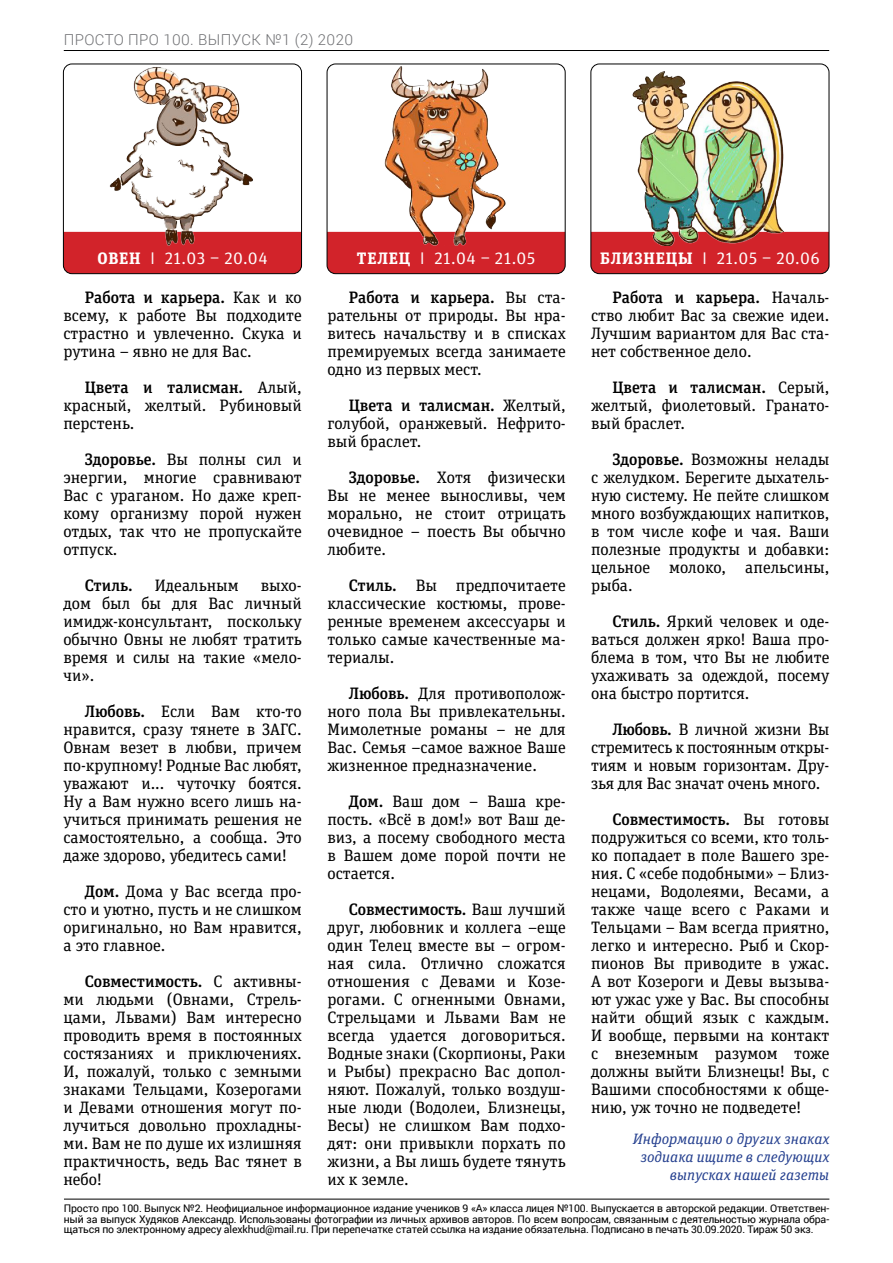
<style>
.page{position:relative;width:893px;height:1263px;background:#fff}
.page>*{position:absolute;margin:0;border:0;box-sizing:border-box;transform-origin:0 0}
.Текст_статьи{font:16.5px/18px "Unit Slab Pro";color:#000;text-align:justify}
.Текст_статьи-2{font:16.5px "Unit Slab Pro";letter-spacing:.03em;color:#fff}
.Текст_статьи-3{font:500 16.5px "Unit Slab Pro";color:#000}
.Автор{font:italic 15px/18px "Unit Slab Pro";color:#25408f;text-align:right}
.t1{font:300 15px "Roboto";letter-spacing:.025em;color:#6d6e71}
.t2{font:10.5px/10.5px "Roboto";letter-spacing:-.015em;color:#000;text-align:justify}
.s1{font-weight:700}
.s2{font-family:"Segoe UI"}
.s3{font-weight:500}
</style>
<div class="page">
<hr style="left:64px;top:50px;width:765px;height:1px;background:#000">
<div style="left:327px;top:232px;width:238px;height:42px;background:#d2232a"></div>
<div style="left:591px;top:232px;width:238px;height:42px;background:#d2232a"></div>
<div style="left:63px;top:232px;width:239px;height:42px;background:#d2232a"></div>
<img style="left:375px;top:66px;width:142px;height:179px">
<img style="left:627px;top:71px;width:166px;height:174px">
<img style="left:105px;top:67px;width:155px;height:178px">
<div style="left:327px;top:64px;width:238px;height:210px;border:1px solid #000;border-radius:9px"></div>
<div style="left:591px;top:64px;width:238px;height:210px;border:1px solid #000;border-radius:9px"></div>
<div style="left:63px;top:64px;width:239px;height:210px;border:1px solid #000;border-radius:9px"></div>
<hr style="left:64px;top:1199px;width:765px;height:1px;background:#000">
<p class="t1" style="left:64px;top:29px;width:291px">ПРОСТО ПРО 100. ВЫПУСК №1 (2) 2020</p>
<p class="Текст_статьи-2" style="left:97px;top:247px;width:172px"><span class="s1">ОВЕН</span> <span class="s2">I</span> 21.03 – 20.04</p>
<p class="Текст_статьи-2" style="left:357px;top:247px;width:180px"><span class="s1">ТЕЛЕЦ</span> <span class="s2">I</span> 21.04 – 21.05</p>
<p class="Текст_статьи-2" style="left:600px;top:247px;width:221px"><span class="s1">БЛИЗНЕЦЫ</span> <span class="s2">I</span> 21.05 – 20.06</p>
<p class="Текст_статьи" style="left:63px;top:288px;width:240px;text-indent:21px"><span class="s3">Работа и карьера.</span> Как и ко всему, к работе Вы подходите страстно и увлеченно. Скука и рутина – явно не для Вас.</p>
<p class="Текст_статьи" style="left:63px;top:378px;width:240px;text-indent:21px"><span class="s3">Цвета и талисман.</span> Алый, красный, желтый. Рубиновый перстень.</p>
<p class="Текст_статьи" style="left:63px;top:450px;width:240px;text-indent:21px"><span class="s3">Здоровье.</span> Вы полны сил и энергии, многие сравнивают Вас с ураганом. Но даже креп&shy;кому организму порой нужен отдых, так что не пропускайте отпуск.</p>
<p class="Текст_статьи-3" style="left:85px;top:574px;width:50px">Стиль.</p>
<p class="Текст_статьи" style="left:155px;top:576px;width:85px">Идеальным</p>
<p class="Текст_статьи" style="left:327px;top:288px;width:240px;text-indent:21px"><span class="s3">Работа и карьера.</span> Вы ста&shy;рательны от природы. Вы нра&shy;витесь начальству и в списках премируемых всегда занимаете одно из первых мест.</p>
<p class="Текст_статьи" style="left:327px;top:396px;width:240px;text-indent:21px"><span class="s3">Цвета и талисман.</span> Желтый, голубой, оранжевый. Нефрито&shy;вый браслет.</p>
<p class="Текст_статьи" style="left:327px;top:468px;width:240px;text-indent:21px"><span class="s3">Здоровье.</span> Хотя физически Вы не менее выносливы, чем морально, не стоит отрицать очевидное – поесть Вы обычно любите.</p>
<p class="Текст_статьи" style="left:327px;top:576px;width:240px;text-indent:21px"><span class="s3">Стиль.</span> Вы предпочитаете классические костюмы, прове&shy;ренные временем аксессуары и только самые качественные ма&shy;териалы.</p>
<p class="Текст_статьи" style="left:327px;top:684px;width:240px;text-indent:21px"><span class="s3">Любовь.</span> Для противополож&shy;ного пола Вы привлекательны.<br>Мимолетные романы – не для Вас. Семья –самое важное Ваше жизненное предназначение.</p>
<p class="Текст_статьи" style="left:327px;top:792px;width:240px;text-indent:21px"><span class="s3">Дом.</span> Ваш дом – Ваша кре&shy;пость. «Всё в дом!» вот Ваш де&shy;виз, а посему свободного места в Вашем доме порой почти не остается.</p>
<p class="Текст_статьи" style="left:327px;top:900px;width:240px;text-indent:21px"><span class="s3">Совместимость.</span> Ваш лучший друг, любовник и коллега –еще один Телец вместе вы – огром&shy;ная сила. Отлично сложатся отношения с Девами и Козе&shy;рогами. С огненными Овнами, Стрельцами и Львами Вам не всегда удается договориться.<br>Водные знаки (Скорпионы, Раки и Рыбы) прекрасно Вас допол&shy;няют. Пожалуй, только воздуш&shy;ные люди (Водолеи, Близнецы, Весы) не слишком Вам подхо&shy;дят: они привыкли порхать по жизни, а Вы лишь будете тянуть их к земле.</p>
<p class="Текст_статьи" style="left:591px;top:288px;width:240px;text-indent:21px"><span class="s3">Работа и карьера.</span> Началь&shy;ство любит Вас за свежие идеи.<br>Лучшим вариантом для Вас ста&shy;нет собственное дело.</p>
<p class="Текст_статьи" style="left:591px;top:378px;width:240px;text-indent:21px"><span class="s3">Цвета и талисман.</span> Серый, желтый, фиолетовый. Гранато&shy;вый браслет.</p>
<p class="Текст_статьи" style="left:591px;top:450px;width:240px;text-indent:21px"><span class="s3">Здоровье.</span> Возможны нелады с желудком. Берегите дыхатель&shy;ную систему. Не пейте слишком много возбуждающих напитков, в том числе кофе и чая. Ваши полезные продукты и добавки: цельное молоко, апельсины, рыба.</p>
<p class="Текст_статьи" style="left:591px;top:612px;width:240px;text-indent:21px"><span class="s3">Стиль.</span> Яркий человек и оде&shy;ваться должен ярко! Ваша про&shy;блема в том, что Вы не любите ухаживать за одеждой, посему она быстро портится.</p>
<p class="Текст_статьи" style="left:591px;top:720px;width:240px;text-indent:21px"><span class="s3">Любовь.</span> В личной жизни Вы стремитесь к постоянным откры&shy;тиям и новым горизонтам. Дру&shy;зья для Вас значат очень много.</p>
<p class="Текст_статьи" style="left:591px;top:810px;width:240px;text-indent:21px"><span class="s3">Совместимость.</span> Вы готовы подружиться со всеми, кто толь&shy;ко попадает в поле Вашего зре&shy;ния. С «себе подобными» – Близ&shy;нецами, Водолеями, Весами, а также чаще всего с Раками и Тельцами – Вам всегда приятно, легко и интересно. Рыб и Скор&shy;пионов Вы приводите в ужас.<br>А вот Козероги и Девы вызыва&shy;ют ужас уже у Вас. Вы способны найти общий язык с каждым.<br>И вообще, первыми на контакт с внеземным разумом тоже должны выйти Близнецы! Вы, с Вашими способностями к обще&shy;нию, уж точно не подведете!</p>
<p class="Автор" style="left:633px;top:1129px;width:198px">Информацию о других знаках зодиака ищите в следующих выпусках нашей газеты</p>
<p class="Текст_статьи" style="left:63px;top:576px;width:240px;text-indent:198px">выхо&shy;дом был бы для Вас личный имидж-консультант, поскольку обычно Овны не любят тратить время и силы на такие «мело&shy;чи».</p>
<p class="Текст_статьи" style="left:63px;top:702px;width:240px;text-indent:21px"><span class="s3">Любовь.</span> Если Вам кто-то нравится, сразу тянете в ЗАГС.<br>Овнам везет в любви, причем по-крупному! Родные Вас любят, уважают и... чуточку боятся.<br>Ну а Вам нужно всего лишь на&shy;учиться принимать решения не самостоятельно, а сообща. Это даже здорово, убедитесь сами!</p>
<p class="Текст_статьи" style="left:63px;top:882px;width:240px;text-indent:21px"><span class="s3">Дом.</span> Дома у Вас всегда про&shy;сто и уютно, пусть и не слишком оригинально, но Вам нравится, а это главное.</p>
<p class="Текст_статьи" style="left:63px;top:972px;width:240px;text-indent:21px"><span class="s3">Совместимость.</span> С активны&shy;ми людьми (Овнами, Стрель&shy;цами, Львами) Вам интересно проводить время в постоянных состязаниях и приключениях.<br>И, пожалуй, только с земными знаками Тельцами, Козерогами и Девами отношения могут по&shy;лучиться довольно прохладны&shy;ми. Вам не по душе их излишняя практичность, ведь Вас тянет в небо!</p>
<p class="t2" style="left:64px;top:1203px;width:767px">Просто про 100. Выпуск №2. Неофициальное информационное издание учеников 9 «А» класса лицея №100. Выпускается в авторской редакции. Ответствен&shy;ный за выпуск Худяков Александр. Использованы фотографии из личных архивов авторов. По всем вопросам, связанным с деятельностью журнала обра&shy;щаться по электронному адресу alexkhud@mail.ru. При перепечатке статей ссылка на издание обязательна. Подписано в печать 30.09.2020. Тираж 50 экз.</p>
</div>
